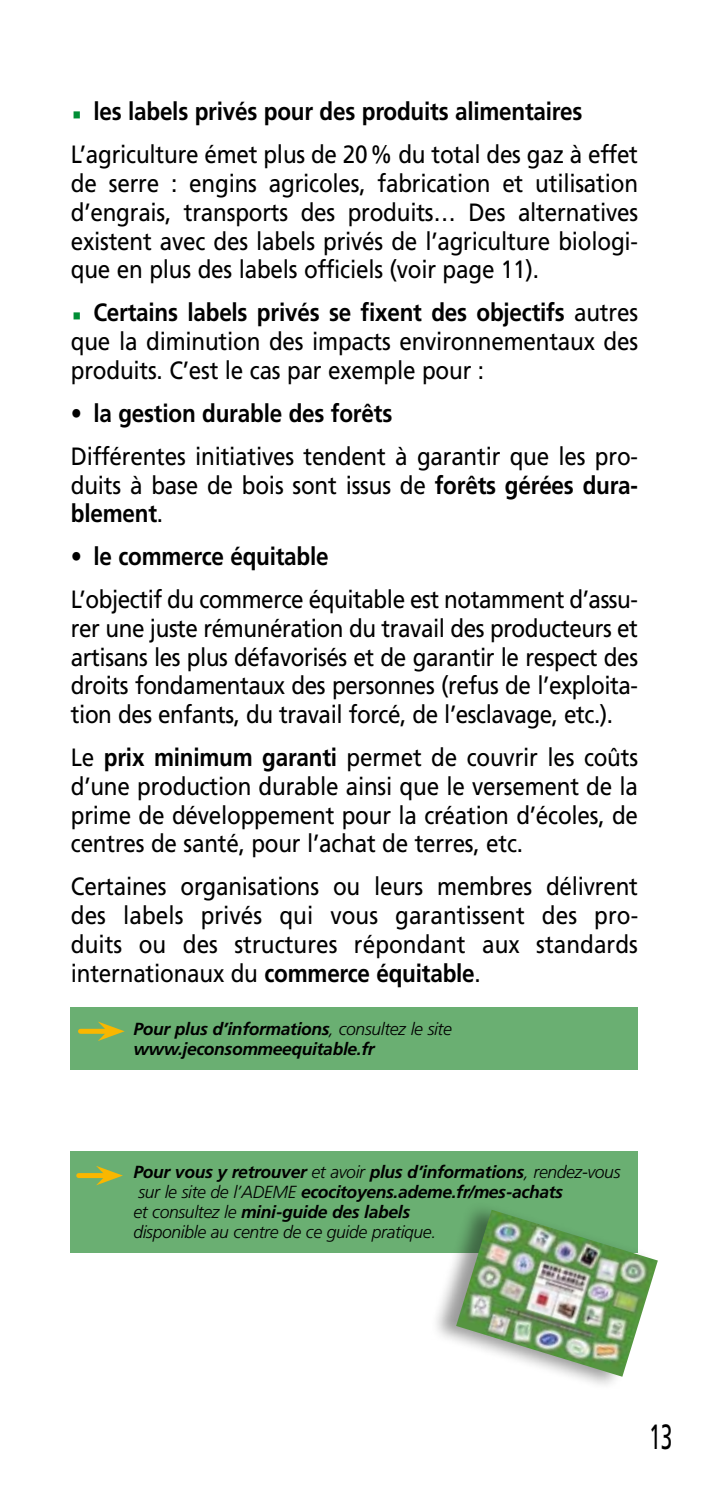
<style>
.page{position:relative;width:709px;height:1489px;background:#fff}
.page>*{position:absolute;margin:0;border:0;box-sizing:border-box;transform-origin:0 0}
.t1{font:35px "Frutiger";color:#000;scale:.6 1}
.t2{font:25px/28.8px "Frutiger";letter-spacing:-.01em;color:#000;text-align:justify;scale:.9 1}
.t3{font:italic 700 17.5px/20px "Frutiger";letter-spacing:-.02em;color:#000}
.s1{color:#008e35}
.s2{font-weight:700}
.s3{font-weight:300}
</style>
<div class="page">
<div style="left:71px;top:1007px;width:567px;height:63px;background:#6aaf72"></div>
<div style="left:80px;top:1028px;width:27px;height:5px;background:#f9b700"></div>
<svg style="left:98px;top:1021px;width:27px;height:20px"></svg>
<div style="left:71px;top:1151px;width:567px;height:101px;background:#6aaf72"></div>
<div style="left:79px;top:1172px;width:27px;height:5px;background:#f9b700"></div>
<svg style="left:96px;top:1166px;width:27px;height:19px"></svg>
<div style="left:428px;top:1198px;width:226px;height:191px;background:#000;opacity:.4"></div>
<img style="left:456px;top:1209px;width:202px;height:167px">
<p class="t2" style="left:71px;top:90px;width:631px;line-height:43px"><span class="s1">◾</span> <span class="s2">les labels privés pour des produits alimentaires<br></span>L’agriculture émet plus de 20% du total des gaz à effet</p>
<p class="t2" style="left:71px;top:169px;width:631px">de serre : engins agricoles, fabrication et utilisation d’engrais, transports des produits… Des alternatives existent avec des labels privés de l’agriculture biologi&shy;que en plus des labels officiels (voir page 11).</p>
<p class="t2" style="left:71px;top:298px;width:631px"><span class="s1">◾</span> <span class="s2">Certains labels privés se fixent des objectifs</span> autres que la diminution des impacts environnementaux des produits. C’est le cas par exemple pour :</p>
<p class="t2" style="left:71px;top:391px;width:631px;line-height:43px">• <span class="s2">la gestion durable des forêts<br></span>Différentes initiatives tendent à garantir que les pro-</p>
<p class="t2" style="left:71px;top:470px;width:631px">duits à base de bois sont issus de <span class="s2">forêts gérées dura&shy;blement</span>.</p>
<p class="t2" style="left:71px;top:535px;width:631px;line-height:43px">• <span class="s2">le commerce équitable<br></span>L’objectif du commerce équitable est notamment d’assu-</p>
<p class="t2" style="left:71px;top:613px;width:631px">rer une juste rémunération du travail des producteurs et artisans les plus défavorisés et de garantir le respect des droits fondamentaux des personnes (refus de l’exploita&shy;tion des enfants, du travail forcé, de l’esclavage, etc.).</p>
<p class="t2" style="left:71px;top:742px;width:631px">Le <span class="s2">prix minimum garanti</span> permet de couvrir les coûts d’une production durable ainsi que le versement de la prime de développement pour la création d’écoles, de centres de santé, pour l’achat de terres, etc.</p>
<p class="t2" style="left:71px;top:872px;width:632px">Certaines organisations ou leurs membres délivrent des labels privés qui vous garantissent des pro&shy;duits ou des structures répondant aux standards internationaux du <span class="s2">commerce équitable</span>.</p>
<p class="t3" style="left:133px;top:1018px;width:320px">Pour plus d’informations<span class="s3">, consultez le site </span>www.jeconsommeequitable.fr</p>
<p class="t3" style="left:133px;top:1161px;width:488px">Pour vous y retrouver <span class="s3">et avoir</span> plus d’informations<span class="s3">, rendez-vous sur le site de l’ADEME</span> ecocitoyens.ademe.fr/mes-achats<br><span class="s3">et consultez le</span> mini-guide des labels<br><span class="s3">disponible au centre de ce guide pratique.</span></p>
<h1 class="t1" style="left:649px;top:1415px;width:40px">13</h1>
</div>
